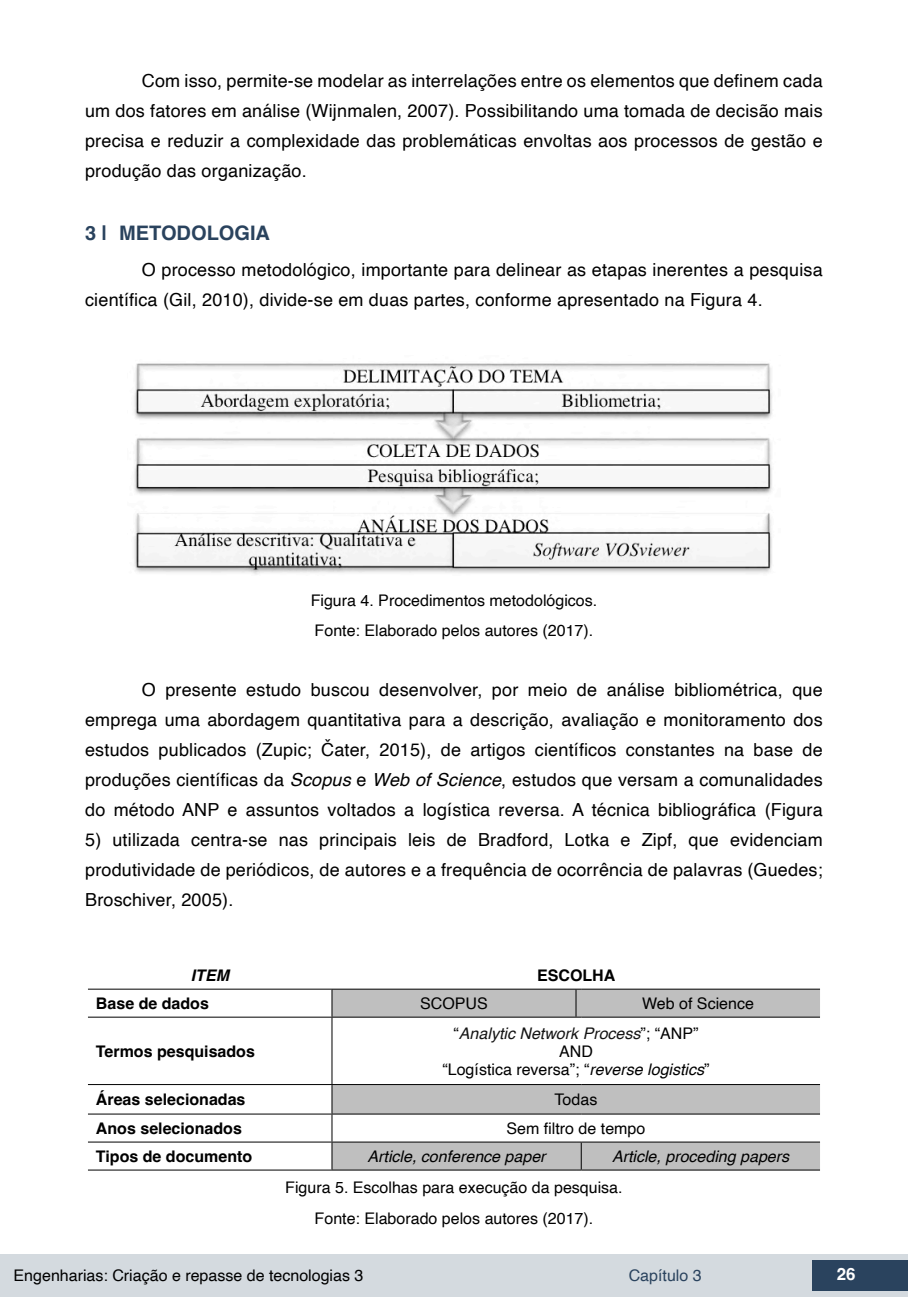
<style>
.page{position:relative;width:908px;height:1304px;background:#fff}
.page>*{position:absolute;margin:0;border:0;box-sizing:border-box;transform-origin:0 0}
.t1{font:700 20px "Helvetica";color:#2a435e}
.t2{font:18px/30px "Helvetica";letter-spacing:.01em;color:#000;text-align:justify}
.t3{font:700 16.8px "Helvetica";color:#fff}
.t4{font:16px/30.6px "Helvetica";color:#000;text-align:center}
.t5{font:700 16px "Helvetica";color:#000}
.t6{font:italic 16px "Helvetica";color:#000}
.t7{font:16px "Helvetica";color:#2a435e}
.t8{font:italic 700 16px "Helvetica";color:#000}
.s1{font-style:italic}
.s2{font-style:italic;color:#141414}
</style>
<div class="page">
<div style="left:0;top:1254px;width:906px;height:43px;background:#d4dadf"></div>
<div style="left:812px;top:1261px;width:95px;height:30px;background:#2a435e"></div>
<img style="left:134px;top:363px;width:638px;height:212px">
<svg style="left:332px;top:990px;width:487px;height:180px"></svg>
<hr style="left:88px;top:989px;width:244px;height:1px;background:#000">
<hr style="left:332px;top:989px;width:243px;height:1px;background:#000">
<svg style="left:331px;top:990px;width:1px;height:27px"></svg>
<hr style="left:581px;top:989px;width:238px;height:1px;background:#000">
<hr style="left:88px;top:1017px;width:244px;height:1px;background:#000">
<hr style="left:332px;top:1017px;width:243px;height:1px;background:#000">
<hr style="left:331px;top:1018px;width:1px;height:66px;background:#000">
<svg style="left:575px;top:989px;width:6px;height:29px"></svg>
<hr style="left:581px;top:1017px;width:238px;height:1px;background:#000">
<hr style="left:88px;top:1084px;width:244px;height:1px;background:#000">
<hr style="left:332px;top:1084px;width:243px;height:1px;background:#000">
<hr style="left:581px;top:1084px;width:238px;height:1px;background:#000">
<hr style="left:88px;top:1114px;width:244px;height:1px;background:#000">
<hr style="left:332px;top:1114px;width:243px;height:1px;background:#000">
<hr style="left:581px;top:1114px;width:238px;height:1px;background:#000">
<hr style="left:88px;top:1142px;width:244px;height:1px;background:#000">
<hr style="left:332px;top:1142px;width:243px;height:1px;background:#000">
<svg style="left:331px;top:1085px;width:1px;height:85px"></svg>
<hr style="left:581px;top:1142px;width:238px;height:1px;background:#000">
<hr style="left:88px;top:1170px;width:244px;height:1px;background:#000">
<hr style="left:332px;top:1170px;width:243px;height:1px;background:#000">
<svg style="left:575px;top:1142px;width:6px;height:29px"></svg>
<hr style="left:581px;top:1170px;width:238px;height:1px;background:#000">
<p class="t2" style="left:85px;top:66px;width:738px;text-indent:57px">Com isso, permite-se modelar as interrelações entre os elementos que definem cada um dos fatores em análise (Wijnmalen, 2007). Possibilitando uma tomada de decisão mais precisa e reduzir a complexidade das problemáticas envoltas aos processos de gestão e produção das organização.</p>
<p class="t1" style="left:85px;top:221px;width:186px">3 | METODOLOGIA</p>
<p class="t2" style="left:85px;top:255px;width:738px;text-indent:57px">O processo metodológico, importante para delinear as etapas inerentes a pesquisa científica (Gil, 2010), divide-se em duas partes, conforme apresentado na Figura 4.</p>
<p class="t4" style="left:310px;top:585px;width:288px;text-align:left">Figura 4. Procedimentos metodológicos.<br>Fonte: Elaborado pelos autores (2017).</p>
<p class="t2" style="left:85px;top:675px;width:738px;text-indent:57px">O presente estudo buscou desenvolver, por meio de análise bibliométrica, que emprega uma abordagem quantitativa para a descrição, avaliação e monitoramento dos estudos publicados (Zupic; Čater, 2015), de artigos científicos constantes na base de produções científicas da <span class="s1">Scopus</span> e <span class="s1">Web of Science</span>, estudos que versam a comunalidades do método ANP e assuntos voltados a logística reversa. A técnica bibliográfica (Figura</p>
<p class="t2" style="left:85px;top:825px;width:738px">5) utilizada centra-se nas principais leis de Bradford, Lotka e Zipf, que evidenciam produtividade de periódicos, de autores e a frequência de ocorrência de palavras (Guedes; Broschiver, 2005).</p>
<p class="t8" style="left:191px;top:966px;width:40px">ITEM</p>
<p class="t5" style="left:537px;top:966px;width:80px">ESCOLHA</p>
<p class="t5" style="left:96px;top:994px;width:114px">Base de dados</p>
<p class="t4" style="left:420px;top:989px;width:69px">SCOPUS</p>
<p class="t4" style="left:641px;top:989px;width:113px">Web of Science</p>
<p class="t5" style="left:96px;top:1041px;width:160px">Termos pesquisados</p>
<p class="t4" style="left:442px;top:1025px;width:268px;line-height:18px">“<span class="s2">Analytic Network Process</span>”; “ANP”<br>AND<br>“Logística reversa”; “<span class="s1">reverse logistics</span>”</p>
<p class="t5" style="left:96px;top:1090px;width:151px">Áreas selecionadas</p>
<p class="t4" style="left:554px;top:1085px;width:44px">Todas</p>
<p class="t5" style="left:96px;top:1119px;width:147px">Anos selecionados</p>
<p class="t4" style="left:506px;top:1114px;width:140px">Sem filtro de tempo</p>
<p class="t5" style="left:96px;top:1147px;width:158px">Tipos de documento</p>
<p class="t6" style="left:367px;top:1144px;width:179px">Article, conference paper</p>
<p class="t6" style="left:611px;top:1144px;width:178px">Article, proceding papers</p>
<p class="t4" style="left:285px;top:1173px;width:339px">Figura 5. Escolhas para execução da pesquisa.<br>Fonte: Elaborado pelos autores (2017).</p>
<p class="t4" style="left:14px;top:1260px;width:351px">Engenharias: Criação e repasse de tecnologias 3</p>
<p class="t7" style="left:628px;top:1263px;width:74px">Capítulo 3</p>
<p class="t3" style="left:836px;top:1264px;width:20px">26</p>
</div>
